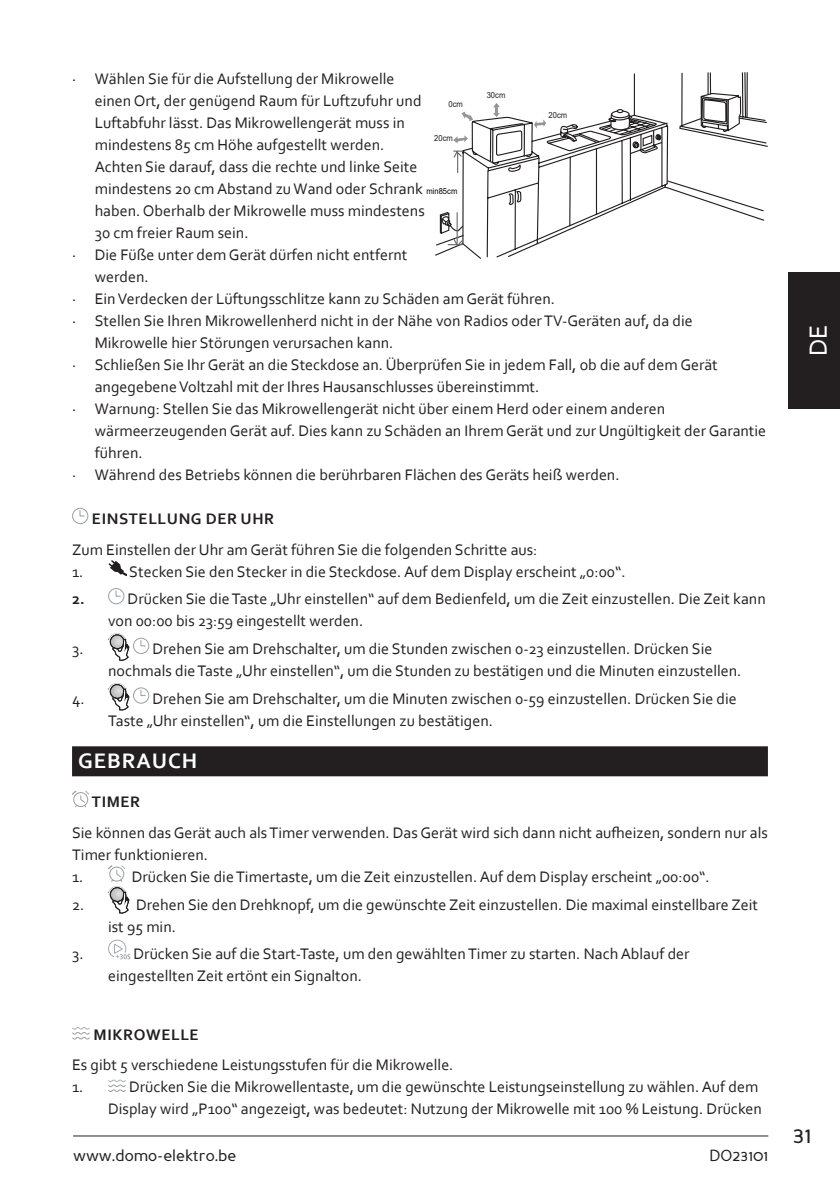
<style>
.page{position:relative;width:840px;height:1191px;background:#fff}
.page>*{position:absolute;margin:0;border:0;box-sizing:border-box;transform-origin:0 0}
.t1{font:26px "Corbel";color:#fff}
.t2{font:24px "Perspective Sans";color:#231f20}
.t3{font:700 22px "Corbel";letter-spacing:.04em;color:#fff}
.t4{font:16px/22px "Corbel";color:#231f20}
.t5{font:700 16px "Corbel";letter-spacing:.04em;color:#231f20}
.t6{font:16px "Perspective Sans";color:#231f20}
.t7{font:8.4px "Arial";color:#231f20;scale:.91 1}
.t8{font:8.4px "Arial";color:#030303;scale:.91 1}
</style>
<div class="page">
<hr style="left:73px;top:1135px;width:694px;height:1px;background:#231f20">
<div style="left:788px;top:272px;width:51px;height:136px;background:#231f20"></div>
<div style="left:72px;top:746px;width:695px;height:30px;background:#231f20"></div>
<svg style="left:72px;top:507px;width:17px;height:17px"></svg>
<svg style="left:108px;top:560px;width:18px;height:16px"></svg>
<svg style="left:108px;top:588px;width:17px;height:17px"></svg>
<svg style="left:108px;top:633px;width:42px;height:28px"></svg>
<svg style="left:108px;top:683px;width:42px;height:27px"></svg>
<svg style="left:72px;top:790px;width:18px;height:18px"></svg>
<svg style="left:108px;top:865px;width:21px;height:48px"></svg>
<svg style="left:108px;top:939px;width:22px;height:20px"></svg>
<svg style="left:72px;top:1027px;width:18px;height:13px"></svg>
<svg style="left:108px;top:1079px;width:18px;height:13px"></svg>
<svg style="left:633px;top:72px;width:135px;height:149px"></svg>
<svg style="left:435px;top:92px;width:308px;height:167px"></svg>
<svg style="left:461px;top:112px;width:12px;height:9px"></svg>
<svg style="left:445px;top:150px;width:18px;height:97px"></svg>
<p class="t4" style="left:72px;top:68px;width:324px">· Wählen Sie für die Aufstellung der Mikrowelle</p>
<p class="t4" style="left:95px;top:90px;width:328px">einen Ort, der genügend Raum für Luftzufuhr und</p>
<p class="t4" style="left:95px;top:112px;width:311px">Luftabfuhr lässt. Das Mikrowellengerät muss in</p>
<p class="t4" style="left:95px;top:133px;width:291px">mindestens 85 cm Höhe aufgestellt werden.</p>
<p class="t4" style="left:95px;top:156px;width:324px">Achten Sie darauf, dass die rechte und linke Seite</p>
<p class="t4" style="left:95px;top:177px;width:329px">mindestens 20 cm Abstand zu Wand oder Schrank</p>
<p class="t4" style="left:95px;top:200px;width:331px">haben. Oberhalb der Mikrowelle muss mindestens</p>
<p class="t4" style="left:95px;top:222px;width:155px">30 cm freier Raum sein.</p>
<p class="t4" style="left:72px;top:244px;width:337px">· Die Füße unter dem Gerät dürfen nicht entfernt</p>
<p class="t4" style="left:95px;top:266px;width:55px">werden.</p>
<p class="t4" style="left:72px;top:288px;width:484px">· Ein Verdecken der Lüftungsschlitze kann zu Schäden am Gerät führen.</p>
<p class="t4" style="left:72px;top:310px;width:621px">· Stellen Sie Ihren Mikrowellenherd nicht in der Nähe von Radios oder TV-Geräten auf, da die</p>
<p class="t4" style="left:95px;top:331px;width:300px">Mikrowelle hier Störungen verursachen kann.</p>
<p class="t4" style="left:72px;top:354px;width:647px">· Schließen Sie Ihr Gerät an die Steckdose an. Überprüfen Sie in jedem Fall, ob die auf dem Gerät</p>
<p class="t4" style="left:95px;top:376px;width:446px">angegebene Voltzahl mit der Ihres Hausanschlusses übereinstimmt.</p>
<p class="t4" style="left:72px;top:398px;width:594px">· Warnung: Stellen Sie das Mikrowellengerät nicht über einem Herd oder einem anderen</p>
<p class="t4" style="left:95px;top:419px;width:672px">wärmeerzeugenden Gerät auf. Dies kann zu Schäden an Ihrem Gerät und zur Ungültigkeit der Garantie</p>
<p class="t4" style="left:95px;top:442px;width:49px">führen.</p>
<p class="t4" style="left:72px;top:464px;width:548px">· Während des Betriebs können die berührbaren Flächen des Geräts heiß werden.</p>
<p class="t5" style="left:92px;top:511px;width:184px">EINSTELLUNG DER UHR</p>
<p class="t4" style="left:72px;top:538px;width:466px">Zum Einstellen der Uhr am Gerät führen Sie die folgenden Schritte aus:<br>1.</p>
<p class="t7" style="left:486px;top:90px;width:22px">30cm</p>
<p class="t7" style="left:448px;top:100px;width:17px">0cm</p>
<p class="t7" style="left:548px;top:111px;width:22px">20cm</p>
<p class="t7" style="left:434px;top:134px;width:22px">20cm</p>
<p class="t8" style="left:426px;top:187px;width:35px">min85cm</p>
<p class="t4" style="left:129px;top:561px;width:497px">Stecken Sie den Stecker in die Steckdose. Auf dem Display erscheint „0:00“.</p>
<p class="t5" style="left:72px;top:591px;width:14px">2.</p>
<p class="t4" style="left:108px;top:587px;width:658px;text-indent:19px">Drücken Sie die Taste „Uhr einstellen“ auf dem Bedienfeld, um die Zeit einzustellen. Die Zeit kann von 00:00 bis 23:59 eingestellt werden.</p>
<p class="t4" style="left:72px;top:638px;width:13px">3.</p>
<p class="t4" style="left:108px;top:638px;width:634px;text-indent:44px">Drehen Sie am Drehschalter, um die Stunden zwischen 0-23 einzustellen. Drücken Sie nochmals die Taste „Uhr einstellen“, um die Stunden zu bestätigen und die Minuten einzustellen.</p>
<p class="t4" style="left:72px;top:688px;width:14px">4.</p>
<p class="t4" style="left:108px;top:688px;width:630px;text-indent:44px">Drehen Sie am Drehschalter, um die Minuten zwischen 0-59 einzustellen. Drücken Sie die<br>Taste „Uhr einstellen“, um die Einstellungen zu bestätigen.</p>
<h3 class="t3" style="left:78px;top:750px;width:120px">GEBRAUCH</h3>
<p class="t5" style="left:92px;top:794px;width:50px">TIMER</p>
<p class="t4" style="left:72px;top:821px;width:697px">Sie können das Gerät auch als Timer verwenden. Das Gerät wird sich dann nicht au昀栀eizen, sondern nur als<br>Timer funktionieren.<br>1.</p>
<p class="t4" style="left:132px;top:866px;width:579px">Drücken Sie die Timertaste, um die Zeit einzustellen. Auf dem Display erscheint „00:00“.</p>
<p class="t4" style="left:72px;top:894px;width:14px">2.</p>
<p class="t4" style="left:108px;top:893px;width:651px;text-indent:28px">Drehen Sie den Drehknopf, um die gewünschte Zeit einzustellen. Die maximal einstellbare Zeit ist 95 min.</p>
<p class="t4" style="left:72px;top:943px;width:13px">3.</p>
<p class="t4" style="left:108px;top:943px;width:582px;text-indent:25px">Drücken Sie auf die Start-Taste, um den gewählten Timer zu starten. Nach Ablauf der eingestellten Zeit ertönt ein Signalton.</p>
<p class="t5" style="left:93px;top:1026px;width:107px">MIKROWELLE</p>
<p class="t4" style="left:72px;top:1054px;width:383px">Es gibt 5 verschiedene Leistungsstufen für die Mikrowelle.<br>1.</p>
<p class="t4" style="left:108px;top:1076px;width:654px;text-align:right">Drücken Sie die Mikrowellentaste, um die gewünschte Leistungseinstellung zu wählen. Auf dem<br>Display wird „P100“ angezeigt, was bedeutet: Nutzung der Mikrowelle mit 100 % Leistung. Drücken</p>
<p class="t6" style="left:73px;top:1146px;width:165px">www.domo-elektro.be</p>
<p class="t6" style="left:709px;top:1146px;width:60px">DO23101</p>
<h1 class="t1" style="left:802px;top:356px;width:33px;rotate:-90deg">DE</h1>
<h2 class="t2" style="left:792px;top:1120px;width:20px">31</h2>
</div>
